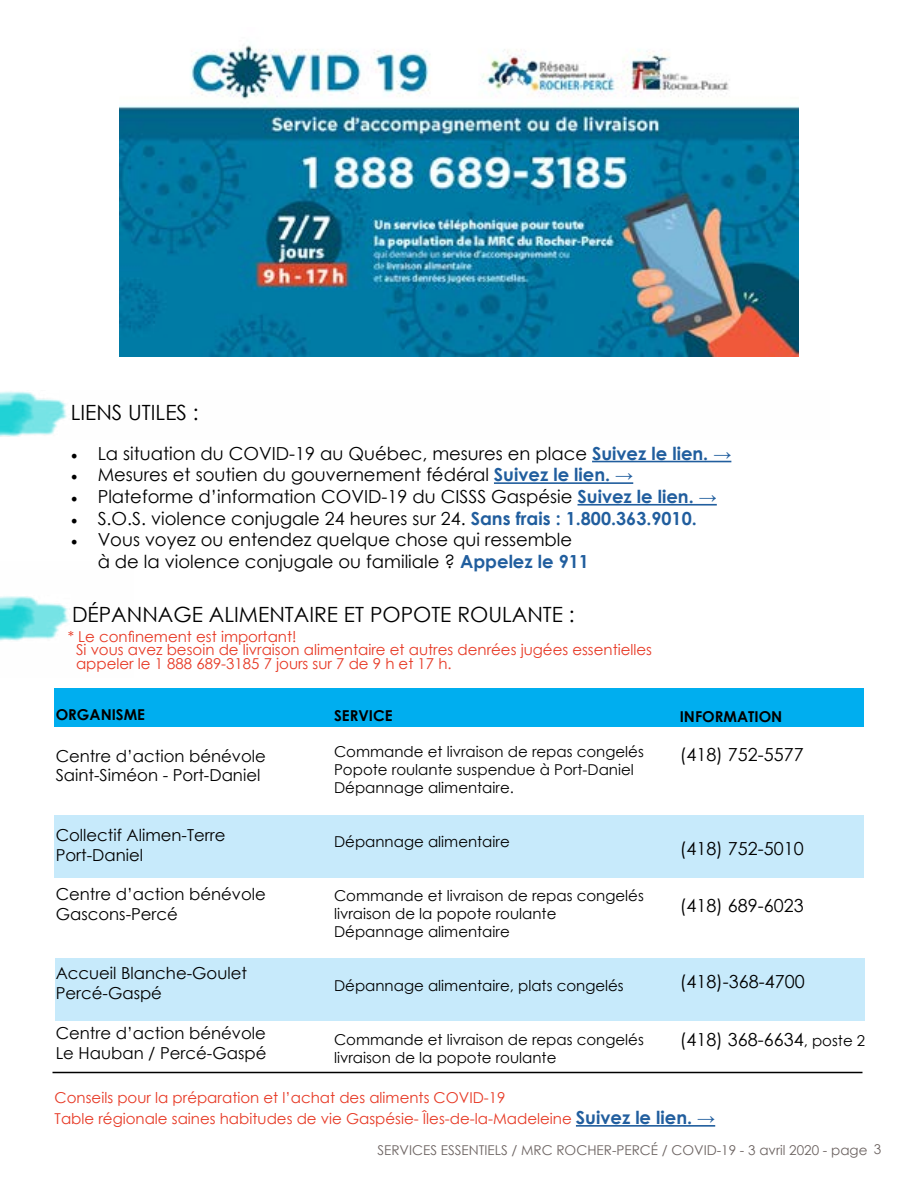
<style>
.page{position:relative;width:918px;height:1188px;background:#fff}
.page>*{position:absolute;margin:0;border:0;box-sizing:border-box;transform-origin:0 0}
.t1{font:21px "Century Gothic";color:#000}
.t2{font:18px/21.6px "Century Gothic";color:#000}
.t3{font:16.5px/19.8px "Century Gothic";color:#000}
.t4{font:15px/18px "Century Gothic";color:#000}
.t5{font:15px/13.5px "Century Gothic";color:#e73925}
.t6{font:700 15px "Century Gothic";color:#000}
.t7{font:13.5px "Century Gothic";color:#6c6361}
.s1{font-family:"Minion Pro"}
.s2{font-weight:700;color:#215e9e}
.s3{font-size:15px}
.s4{font-weight:700;font-size:18px;color:#215e9e}
</style>
<div class="page">
<img style="left:0;top:391px;width:67px;height:46px">
<div style="left:55px;top:958px;width:810px;height:63px;background:#c7eafb"></div>
<div style="left:54px;top:816px;width:810px;height:62px;background:#c7eafb"></div>
<div style="left:54px;top:688px;width:810px;height:39px;background:#00aeef"></div>
<img style="left:1px;top:596px;width:68px;height:45px">
<hr style="left:576px;top:1125px;width:139px;height:2px;background:#215e9e">
<hr style="left:592px;top:461px;width:139px;height:1px;background:#215e9e">
<hr style="left:494px;top:482px;width:139px;height:2px;background:#215e9e">
<hr style="left:578px;top:504px;width:139px;height:2px;background:#215e9e">
<hr style="left:52px;top:1072px;width:810px;height:1px;background:#000">
<img style="left:119px;top:45px;width:680px;height:311px">
<p class="t1" style="left:71px;top:398px;width:130px">LIENS UTILES :</p>
<p class="t2" style="left:71px;top:442px;width:662px"><span class="s1">•</span> La situation du COVID-19 au Québec, mesures en place <span class="s2">Suivez le lien. →</span></p>
<p class="t2" style="left:71px;top:464px;width:564px"><span class="s1">•</span> Mesures et soutien du gouvernement fédéral <span class="s2">Suivez le lien. →</span></p>
<p class="t2" style="left:71px;top:486px;width:648px"><span class="s1">•</span> Plateforme d’information COVID-19 du CISSS Gaspésie <span class="s2">Suivez le lien. →</span></p>
<p class="t2" style="left:71px;top:507px;width:628px"><span class="s1">•</span> S.O.S. violence conjugale 24 heures sur 24. <span class="s2">Sans frais : 1.800.363.9010.</span></p>
<p class="t2" style="left:98px;top:529px;width:493px;text-indent:-27px"><span class="s1">•</span> Vous voyez ou entendez quelque chose qui ressemble à de la violence conjugale ou familiale ? <span class="s2">Appelez le 911</span></p>
<p class="t1" style="left:72px;top:600px;width:504px">DÉPANNAGE ALIMENTAIRE ET POPOTE ROULANTE :</p>
<p class="t5" style="left:76px;top:629px;width:578px;text-indent:-8px">* Le confinement est important!<br>Si vous avez besoin de livraison alimentaire et autres denrées jugées essentielles appeler le 1 888 689-3185 7 jours sur 7 de 9 h et 17 h.</p>
<p class="t6" style="left:56px;top:703px;width:91px">ORGANISME</p>
<p class="t3" style="left:56px;top:746px;width:212px">Centre d’action bénévole<br>Saint-Siméon - Port-Daniel</p>
<p class="t3" style="left:56px;top:825px;width:171px">Collectif Alimen-Terre<br>Port-Daniel</p>
<p class="t3" style="left:56px;top:884px;width:212px">Centre d’action bénévole<br>Gascons-Percé</p>
<p class="t3" style="left:56px;top:963px;width:193px">Accueil Blanche-Goulet<br>Percé-Gaspé</p>
<p class="t3" style="left:56px;top:1023px;width:212px">Centre d’action bénévole<br>Le Hauban / Percé-Gaspé</p>
<p class="t6" style="left:334px;top:705px;width:60px">SERVICE</p>
<p class="t4" style="left:334px;top:743px;width:311px">Commande et livraison de repas congelés<br>Popote roulante suspendue à Port-Daniel<br>Dépannage alimentaire.</p>
<p class="t4" style="left:334px;top:833px;width:177px">Dépannage alimentaire</p>
<p class="t4" style="left:334px;top:887px;width:311px">Commande et livraison de repas congelés livraison de la popote roulante<br>Dépannage alimentaire</p>
<p class="t4" style="left:334px;top:977px;width:291px">Dépannage alimentaire, plats congelés</p>
<p class="t4" style="left:334px;top:1031px;width:311px">Commande et livraison de repas congelés livraison de la popote roulante</p>
<p class="t6" style="left:680px;top:705px;width:104px">INFORMATION</p>
<p class="t2" style="left:680px;top:744px;width:125px">(418) 752-5577</p>
<p class="t2" style="left:680px;top:837px;width:125px">(418) 752-5010</p>
<p class="t2" style="left:680px;top:895px;width:125px">(418) 689-6023</p>
<p class="t2" style="left:680px;top:971px;width:126px">(418)-368-4700</p>
<p class="t2" style="left:680px;top:1028px;width:187px">(418) 368-6634<span class="s3">, poste 2</span></p>
<p class="t5" style="left:55px;top:1086px;width:662px;line-height:21.6px">Conseils pour la préparation et l’achat des aliments COVID-19<br>Table régionale saines habitudes de vie Gaspésie- Îles-de-la-Madeleine <span class="s4">Suivez le lien. →</span></p>
<p class="t7" style="left:377px;top:1140px;width:491px">SERVICES ESSENTIELS / MRC ROCHER-PERCÉ / COVID-19 - 3 avril 2020 - page</p>
<p class="t7" style="left:874px;top:1140px;width:9px">3</p>
</div>
